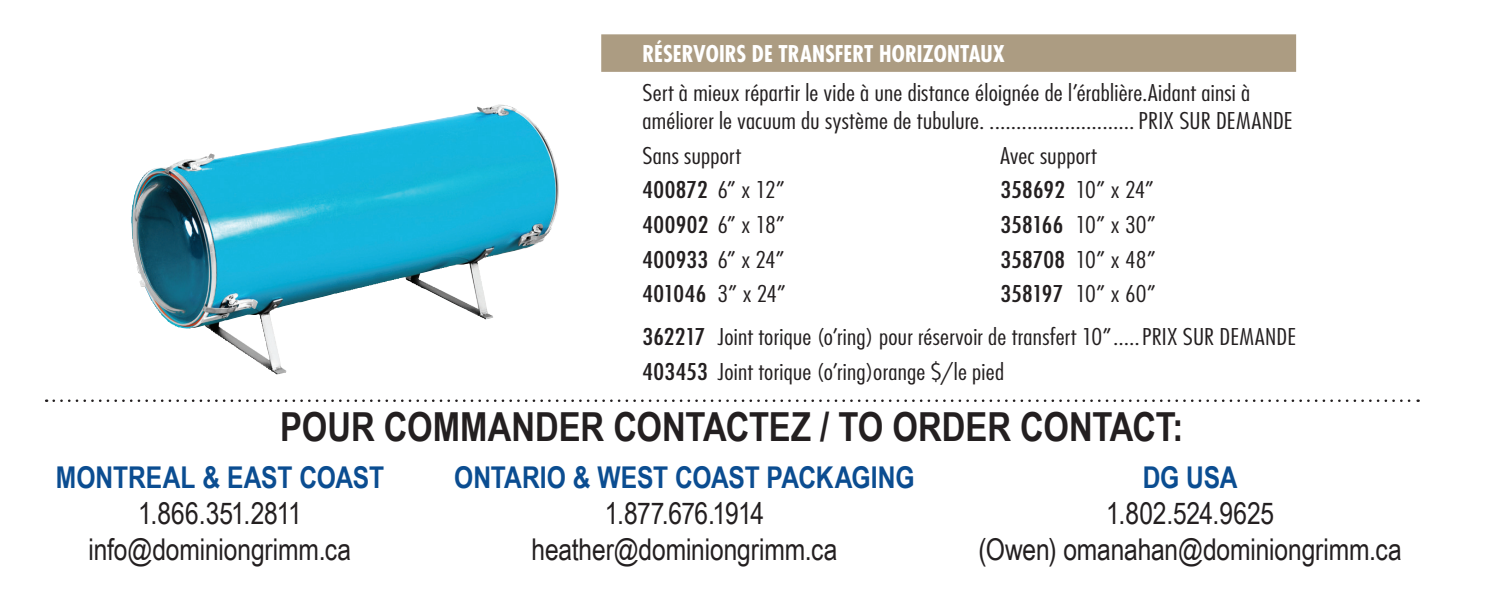
<style>
.page{position:relative;width:1496px;height:601px;background:#fff}
.page>*{position:absolute;margin:0;border:0;box-sizing:border-box;transform-origin:0 0}
.t1{font:700 40px "Arial Narrow";color:#231f20}
.t2{font:30px/36px "Arial Narrow";letter-spacing:-.005em;color:#231f20;text-align:center}
.t3{font:700 30px "Arial Narrow";letter-spacing:-.005em;color:#0b4d91}
.t4{font:300 condensed 22.5px/34.8px "Futura Std";letter-spacing:.01em;color:#231f20;scale:1.15 1}
.t5{font:700 condensed 22.5px "Futura Std";color:#fff}
.s1{font-weight:400}
</style>
<div class="page">
<img style="left:131px;top:104px;width:368px;height:229px">
<div style="left:601px;top:34px;width:695px;height:38px;background:#ac9c82"></div>
<svg style="left:54px;top:399px;width:1364px;height:3px"></svg>
<p class="t5" style="left:642px;top:40px;width:364px">RÉSERVOIRS DE TRANSFERT HORIZONTAUX</p>
<p class="t4" style="left:642px;top:79px;width:567px;line-height:27.5px">Sert à mieux répartir le vide à une distance éloignée de l’érablière.Aidant ainsi à améliorer le vacuum du système de tubulure. ...........................PRIX SUR DEMANDE</p>
<p class="t4" style="left:642px;top:138px;width:126px">Sans support<br><span class="s1">400872</span> 6” x 12”<br><span class="s1">400902</span> 6” x 18”<br><span class="s1">400933</span> 6” x 24”<br><span class="s1">401046</span> 3” x 24”</p>
<p class="t4" style="left:1000px;top:138px;width:137px">Avec support<br><span class="s1">358692</span> 10” x 24”<br><span class="s1">358166</span> 10” x 30”<br><span class="s1">358708</span> 10” x 48”<br><span class="s1">358197</span> 10” x 60”</p>
<p class="t4" style="left:642px;top:319px;width:570px"><span class="s1">362217</span> Joint torique (o’ring) pour réservoir de transfert 10” .....PRIX SUR DEMANDE<br><span class="s1">403453</span> Joint torique (o’ring)orange $/le pied</p>
<h1 class="t1" style="left:280px;top:396px;width:904px">POUR COMMANDER CONTACTEZ / TO ORDER CONTACT:</h1>
<h2 class="t3" style="left:454px;top:455px;width:462px">ONTARIO &amp; WEST COAST PACKAGING</h2>
<h2 class="t2" style="left:531px;top:494px;width:307px">1.877.676.1914 heather@dominiongrimm.ca</h2>
<h2 class="t3" style="left:56px;top:455px;width:330px">MONTREAL &amp; EAST COAST</h2>
<h2 class="t2" style="left:89px;top:494px;width:264px">1.866.351.2811 info@dominiongrimm.ca</h2>
<h2 class="t3" style="left:1142px;top:455px;width:96px">DG USA</h2>
<h2 class="t2" style="left:978px;top:494px;width:425px">1.802.524.9625<br>(Owen) omanahan@dominiongrimm.ca</h2>
</div>
